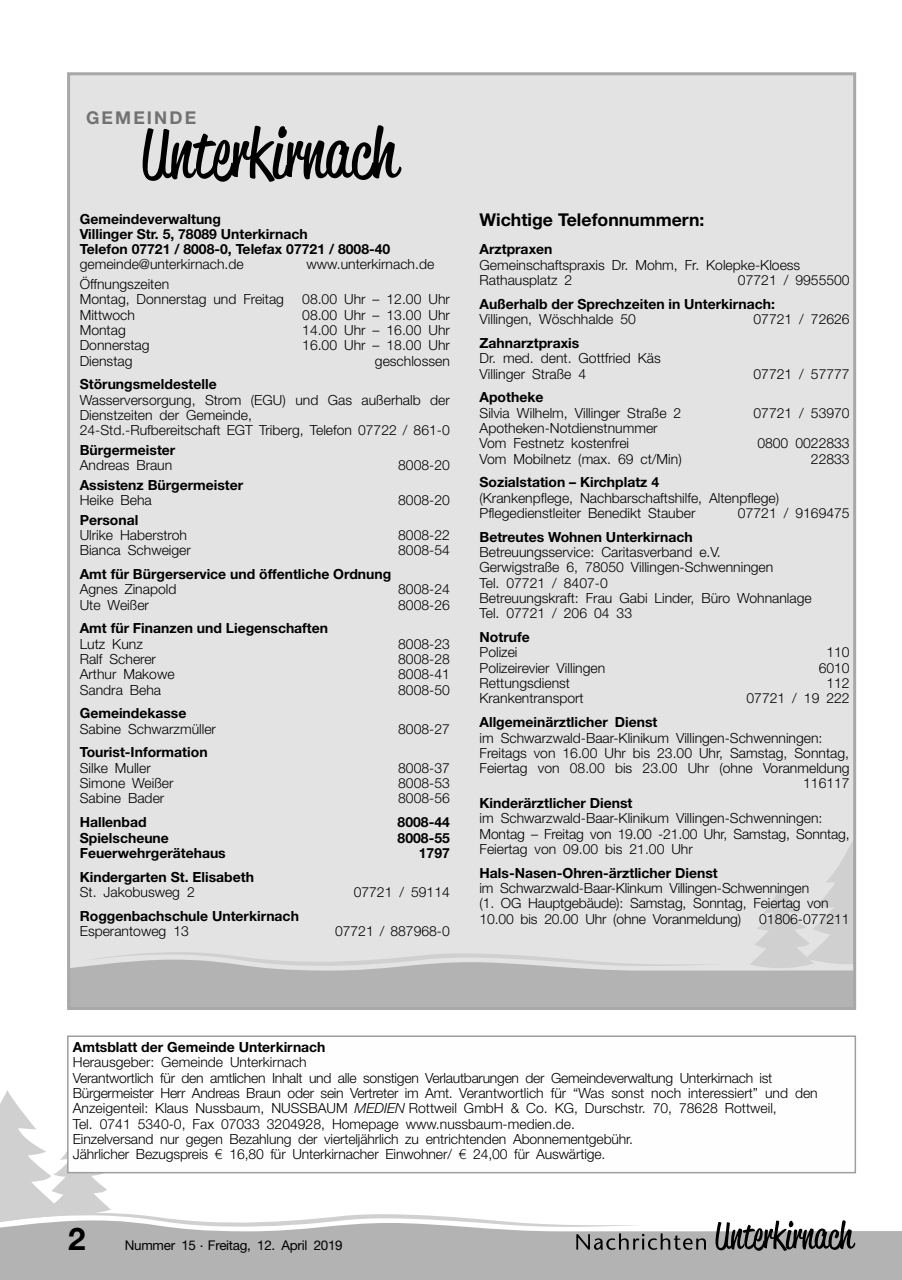
<style>
.page{position:relative;width:902px;height:1280px;background:#fff}
.page>*{position:absolute;margin:0;border:0;box-sizing:border-box;transform-origin:0 0}
.t1{font:700 31.35px "Helvetica Neue";color:#000}
.t2{font:700 17.7px "Helvetica Neue";color:#000}
.t3{font:700 17.7px "Helvetica Neue";letter-spacing:.12em;color:#727272}
.t4{font:300 13.95px/15.3px "Helvetica Neue";color:#000}
.t5{font:700 13.95px/15.3px "Helvetica Neue";color:#000}
.t6{font:13.35px "Helvetica Neue";letter-spacing:-.02em;color:#000}
.s1{font-style:italic}
.s2{font-family:"Gill Sans"}
</style>
<div class="page">
<div style="left:0;top:1231px;width:715px;height:49px;background:#b3b3b3"></div>
<svg style="left:0;top:1090px;width:706px;height:160px"></svg>
<svg style="left:715px;top:1220px;width:186px;height:60px"></svg>
<div style="left:69px;top:74px;width:785px;height:934px;background:#e3e3e3"></div>
<svg style="left:71px;top:843px;width:781px;height:163px"></svg>
<div style="left:68px;top:1036px;width:787px;height:137px;background:#fefefe"></div>
<div style="left:67px;top:1035px;width:789px;height:138px;border:2px solid #9e9e9e"></div>
<svg style="left:143px;top:125px;width:258px;height:57px"></svg>
<p class="t3" style="left:86px;top:107px;width:111px">Gemeinde</p>
<p class="t5" style="left:80px;top:211px;width:312px">Gemeindeverwaltung<br>Villinger Str. 5, 78089 Unterkirnach<br>Telefon 07721 / 8008-0, Telefax 07721 / 8008-40</p>
<p class="t4" style="left:80px;top:256px;width:165px">gemeinde@unterkirnach.de</p>
<p class="t4" style="left:306px;top:256px;width:129px">www.unterkirnach.de</p>
<p class="t4" style="left:80px;top:276px;width:206px">Öffnungszeiten<br>Montag, Donnerstag und Freitag</p>
<p class="t4" style="left:302px;top:291px;width:149px">08.00 Uhr – 12.00 Uhr</p>
<p class="t4" style="left:80px;top:307px;width:57px">Mittwoch</p>
<p class="t4" style="left:302px;top:307px;width:149px">08.00 Uhr – 13.00 Uhr</p>
<p class="t4" style="left:80px;top:322px;width:47px">Montag</p>
<p class="t4" style="left:302px;top:322px;width:149px">14.00 Uhr – 16.00 Uhr</p>
<p class="t4" style="left:80px;top:337px;width:71px">Donnerstag</p>
<p class="t4" style="left:302px;top:337px;width:149px">16.00 Uhr – 18.00 Uhr</p>
<p class="t4" style="left:80px;top:353px;width:54px">Dienstag</p>
<p class="t4" style="left:375px;top:353px;width:76px">geschlossen</p>
<p class="t5" style="left:80px;top:376px;width:138px">Störungsmeldestelle</p>
<p class="t4" style="left:80px;top:392px;width:371px">Wasserversorgung, Strom (EGU) und Gas außerhalb der<br>Dienstzeiten der Gemeinde,<br>24-Std.-Rufbereitschaft EGT Triberg, Telefon 07722 / 861-0</p>
<p class="t5" style="left:80px;top:442px;width:97px">Bürgermeister</p>
<p class="t4" style="left:80px;top:457px;width:94px">Andreas Braun</p>
<p class="t4" style="left:398px;top:457px;width:53px">8008-20</p>
<p class="t5" style="left:80px;top:477px;width:165px">Assistenz Bürgermeister</p>
<p class="t4" style="left:80px;top:492px;width:74px">Heike Beha</p>
<p class="t4" style="left:398px;top:492px;width:53px">8008-20</p>
<p class="t5" style="left:80px;top:512px;width:60px">Personal</p>
<p class="t4" style="left:80px;top:527px;width:109px">Ulrike Haberstroh</p>
<p class="t4" style="left:398px;top:527px;width:53px">8008-22</p>
<p class="t4" style="left:80px;top:542px;width:113px">Bianca Schweiger</p>
<p class="t4" style="left:398px;top:542px;width:53px">8008-54</p>
<p class="t5" style="left:80px;top:566px;width:313px">Amt für Bürgerservice und öffentliche Ordnung</p>
<p class="t4" style="left:80px;top:581px;width:98px">Agnes Zinapold</p>
<p class="t4" style="left:398px;top:581px;width:53px">8008-24</p>
<p class="t4" style="left:80px;top:597px;width:71px">Ute Weißer</p>
<p class="t4" style="left:398px;top:597px;width:53px">8008-26</p>
<p class="t5" style="left:80px;top:620px;width:250px">Amt für Finanzen und Liegenschaften</p>
<p class="t4" style="left:80px;top:636px;width:65px">Lutz Kunz</p>
<p class="t4" style="left:398px;top:636px;width:53px">8008-23</p>
<p class="t4" style="left:80px;top:651px;width:78px">Ralf Scherer</p>
<p class="t4" style="left:398px;top:651px;width:53px">8008-28</p>
<p class="t4" style="left:80px;top:666px;width:96px">Arthur Makowe</p>
<p class="t4" style="left:398px;top:666px;width:53px">8008-41</p>
<p class="t4" style="left:80px;top:682px;width:83px">Sandra Beha</p>
<p class="t4" style="left:398px;top:682px;width:53px">8008-50</p>
<p class="t5" style="left:80px;top:705px;width:108px">Gemeindekasse</p>
<p class="t4" style="left:80px;top:721px;width:138px">Sabine Schwarzmüller</p>
<p class="t4" style="left:398px;top:721px;width:53px">8008-27</p>
<p class="t5" style="left:80px;top:744px;width:129px">Tourist-information</p>
<p class="t4" style="left:80px;top:760px;width:73px">Silke Muller</p>
<p class="t4" style="left:398px;top:760px;width:53px">8008-37</p>
<p class="t4" style="left:80px;top:775px;width:95px">Simone Weißer</p>
<p class="t4" style="left:398px;top:775px;width:53px">8008-53</p>
<p class="t4" style="left:80px;top:790px;width:86px">Sabine Bader</p>
<p class="t4" style="left:398px;top:790px;width:53px">8008-56</p>
<p class="t5" style="left:80px;top:814px;width:68px">Hallenbad</p>
<p class="t5" style="left:397px;top:814px;width:54px">8008-44</p>
<p class="t5" style="left:80px;top:829px;width:91px">Spielscheune</p>
<p class="t5" style="left:397px;top:829px;width:54px">8008-55</p>
<p class="t5" style="left:80px;top:845px;width:147px">Feuerwehrgerätehaus</p>
<p class="t5" style="left:419px;top:845px;width:33px">1797</p>
<p class="t5" style="left:80px;top:869px;width:176px">Kindergarten St. elisabeth</p>
<p class="t4" style="left:80px;top:884px;width:116px">St. Jakobusweg 2</p>
<p class="t4" style="left:353px;top:884px;width:98px">07721 / 59114</p>
<p class="t5" style="left:80px;top:908px;width:221px">Roggenbachschule Unterkirnach</p>
<p class="t4" style="left:80px;top:923px;width:111px">Esperantoweg 13</p>
<p class="t4" style="left:335px;top:923px;width:116px">07721 / 887968-0</p>
<p class="t2" style="left:479px;top:209px;width:226px">Wichtige Telefonnummern:</p>
<p class="t5" style="left:479px;top:242px;width:74px">Arztpraxen</p>
<p class="t4" style="left:479px;top:257px;width:322px">Gemeinschaftspraxis Dr. Mohm, Fr. Kolepke-Kloess<br>Rathausplatz 2</p>
<p class="t4" style="left:737px;top:272px;width:113px">07721 / 9955500</p>
<p class="t5" style="left:479px;top:296px;width:297px">Außerhalb der Sprechzeiten in Unterkirnach:</p>
<p class="t4" style="left:479px;top:311px;width:158px">Villingen, Wöschhalde 50</p>
<p class="t4" style="left:753px;top:311px;width:98px">07721 / 72626</p>
<p class="t5" style="left:479px;top:335px;width:101px">Zahnarztpraxis</p>
<p class="t4" style="left:479px;top:350px;width:183px">Dr. med. dent. Gottfried Käs<br>Villinger Straße 4</p>
<p class="t4" style="left:753px;top:366px;width:98px">07721 / 57777</p>
<p class="t5" style="left:479px;top:389px;width:65px">Apotheke</p>
<p class="t4" style="left:479px;top:405px;width:203px">Silvia Wilhelm, Villinger Straße 2</p>
<p class="t4" style="left:753px;top:405px;width:98px">07721 / 53970</p>
<p class="t4" style="left:479px;top:420px;width:180px">Apotheken-Notdienstnummer<br>Vom Festnetz kostenfrei</p>
<p class="t4" style="left:757px;top:435px;width:94px">0800 0022833</p>
<p class="t4" style="left:479px;top:451px;width:204px">Vom Mobilnetz (max. 69 ct/Min)</p>
<p class="t4" style="left:810px;top:451px;width:40px">22833</p>
<p class="t5" style="left:479px;top:474px;width:181px">Sozialstation – Kirchplatz 4</p>
<p class="t4" style="left:479px;top:490px;width:301px">(Krankenpflege, Nachbarschaftshilfe, Altenpflege)<br>Pflegedienstleiter Benedikt Stauber</p>
<p class="t4" style="left:737px;top:505px;width:113px">07721 / 9169475</p>
<p class="t5" style="left:479px;top:529px;width:215px">Betreutes Wohnen Unterkirnach</p>
<p class="t4" style="left:479px;top:544px;width:334px">Betreuungsservice: Caritasverband e.V.<br>Gerwigstraße 6, 78050 Villingen-Schwenningen<br>Tel. 07721 / 8407-0<br>Betreuungskraft: Frau Gabi Linder, Büro Wohnanlage Tel. 07721 / 206 04 33</p>
<p class="t5" style="left:479px;top:629px;width:52px">notrufe</p>
<p class="t4" style="left:479px;top:644px;width:39px">Polizei</p>
<p class="t4" style="left:826px;top:644px;width:25px">110</p>
<p class="t4" style="left:479px;top:660px;width:127px">Polizeirevier Villingen</p>
<p class="t4" style="left:818px;top:660px;width:33px">6010</p>
<p class="t4" style="left:479px;top:675px;width:92px">Rettungsdienst</p>
<p class="t4" style="left:826px;top:675px;width:25px">112</p>
<p class="t4" style="left:479px;top:690px;width:106px">Krankentransport</p>
<p class="t4" style="left:746px;top:690px;width:105px">07721 / 19 222</p>
<p class="t5" style="left:479px;top:714px;width:179px">Allgemeinärztlicher dienst</p>
<p class="t4" style="left:479px;top:729px;width:344px">im Schwarzwald-Baar-Klinikum Villingen-Schwenningen:</p>
<p class="t4" style="left:479px;top:745px;width:371px">Freitags von 16.00 Uhr bis 23.00 Uhr, Samstag, Sonntag,</p>
<p class="t4" style="left:479px;top:760px;width:371px">Feiertag von 08.00 bis 23.00 Uhr (ohne Voranmeldung</p>
<p class="t4" style="left:803px;top:775px;width:48px">116117</p>
<p class="t5" style="left:479px;top:795px;width:154px">Kinderärztlicher dienst</p>
<p class="t4" style="left:479px;top:810px;width:371px">im Schwarzwald-Baar-Klinikum Villingen-Schwenningen:<br>Montag – Freitag von 19.00 -21.00 Uhr, Samstag, Sonntag,<br>Feiertag von 09.00 bis 21.00 Uhr</p>
<p class="t5" style="left:479px;top:865px;width:240px">Hals-nasen-Ohren-ärztlicher dienst</p>
<p class="t4" style="left:479px;top:880px;width:350px">im Schwarzwald-Baar-Klinkum Villingen-Schwenningen<br>(1. OG Hauptgebäude): Samstag, Sonntag, Feiertag von<br>10.00 bis 20.00 Uhr (ohne Voranmeldung)</p>
<p class="t4" style="left:759px;top:911px;width:92px">01806-077211</p>
<p class="t5" style="left:73px;top:1039px;width:254px">Amtsblatt der Gemeinde Unterkirnach</p>
<p class="t4" style="left:73px;top:1054px;width:746px">Herausgeber: Gemeinde Unterkirnach<br>Verantwortlich für den amtlichen Inhalt und alle sonstigen Verlautbarungen der Gemeindeverwaltung Unterkirnach ist Bürgermeister Herr Andreas Braun oder sein Vertreter im Amt. Verantwortlich für “Was sonst noch interessiert” und den Anzeigenteil: Klaus Nussbaum, NUSSBAUM <span class="s1">MEDIEN</span> Rottweil GmbH &amp; Co. KG, Durschstr. 70, 78628 Rottweil,<br>Tel. 0741 5340-0, Fax 07033 3204928, Homepage www.nussbaum-medien.de.<br>Einzelversand nur gegen Bezahlung der vierteljährlich zu entrichtenden Abonnementgebühr.<br>Jährlicher Bezugspreis <span class="s2">€</span> 16,80 für Unterkirnacher Einwohner/ <span class="s2">€</span> 24,00 für Auswärtige.</p>
<h1 class="t1" style="left:68px;top:1220px;width:19px">2</h1>
<p class="t6" style="left:125px;top:1238px;width:219px">Nummer 15 . Freitag, 12. April 2019</p>
</div>
